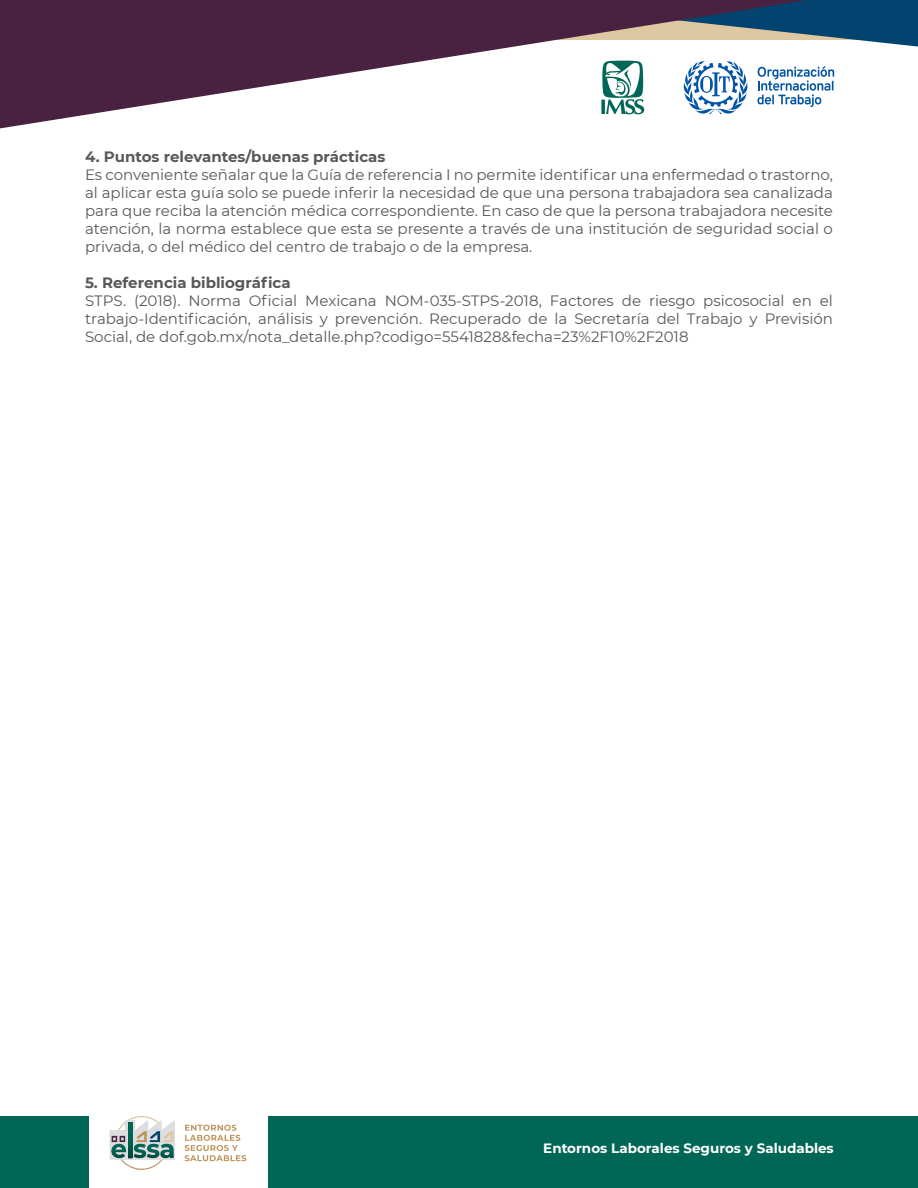
<style>
.page{position:relative;width:918px;height:1188px;background:#fff}
.page>*{position:absolute;margin:0;border:0;box-sizing:border-box;transform-origin:0 0}
.txt{font:15px/18px "Montserrat";color:#57585a;text-align:justify}
.negritas_txt{font:700 15px "Montserrat";color:#57585a}
.t1{font:700 13.5px "Montserrat";color:#fff}
</style>
<div class="page">
<div style="left:268px;top:1116px;width:650px;height:72px;background:#006756"></div>
<div style="left:0;top:1116px;width:88px;height:72px;background:#006756"></div>
<svg style="left:0;top:0;width:918px;height:129px"></svg>
<svg style="left:185px;top:1125px;width:61px;height:36px"></svg>
<svg style="left:110px;top:1116px;width:65px;height:54px"></svg>
<p class="negritas_txt" style="left:85px;top:146px;width:302px">4. Puntos relevantes/buenas prácticas</p>
<p class="txt" style="left:85px;top:165px;width:749px">Es conveniente señalar que la Guía de referencia I no permite identificar una enfermedad o trastorno, al aplicar esta guía solo se puede inferir la necesidad de que una persona trabajadora sea canalizada para que reciba la atención médica correspondiente. En caso de que la persona trabajadora necesite atención, la norma establece que esta se presente a través de una institución de seguridad social o privada, o del médico del centro de trabajo o de la empresa.</p>
<p class="negritas_txt" style="left:85px;top:272px;width:207px">5. Referencia bibliográfica</p>
<p class="txt" style="left:85px;top:291px;width:749px">STPS. (2018). Norma Oficial Mexicana NOM-035-STPS-2018, Factores de riesgo psicosocial en el trabajo-Identificación, análisis y prevención. Recuperado de la Secretaría del Trabajo y Previsión Social, de dof.gob.mx/nota_detalle.php?codigo=5541828&amp;fecha=23%2F10%2F2018</p>
<p class="t1" style="left:543px;top:1138px;width:292px">Entornos Laborales Seguros y Saludables</p>
</div>
